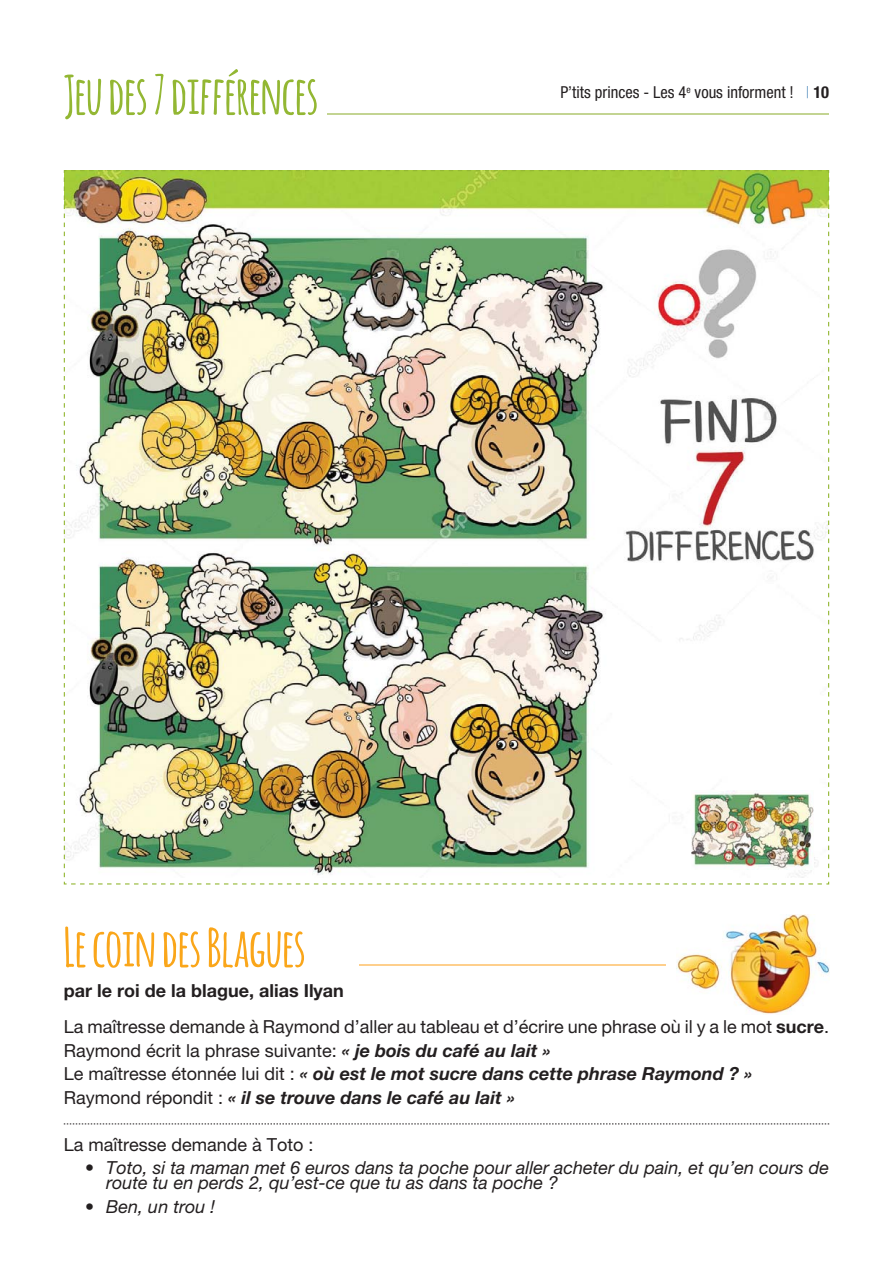
<style>
.page{position:relative;width:893px;height:1263px;background:#fff}
.page>*{position:absolute;margin:0;border:0;box-sizing:border-box;transform-origin:0 0}
.t1{font:700 52.5px "Amatic";color:#93b733}
.t2{font:700 52.5px "Amatic";color:#faa61a}
.t3{font:italic 700 18px/23.5px "Helvetica Neue LT Pro";color:#231f20}
.t4{font:18px/36.3px "Helvetica Neue LT Pro";color:#231f20}
.t5{font:italic 18px/15px "Helvetica Neue LT Pro";color:#231f20}
.t6{font:condensed 16.5px "Helvetica Neue LT Pro";color:#231f20}
.s1{font-weight:100;color:#2a72ad}
.s2{font-weight:700}
.s3{font-weight:400;font-style:normal}
</style>
<div class="page">
<hr style="left:327px;top:113px;width:502px;height:1px;background:#c3d492">
<hr style="left:359px;top:964px;width:306px;height:2px;background:#fecf8c">
<img style="left:63px;top:170px;width:767px;height:715px">
<img style="left:677px;top:914px;width:152px;height:100px">
<svg style="left:64px;top:1124px;width:765px;height:1px"></svg>
<img style="left:691px;top:791px;width:122px;height:79px">
<h1 class="t1" style="left:64px;top:66px;width:256px">Jeu des 7 différences</h1>
<p class="t6" style="left:560px;top:86px;width:270px">P’tits princes - Les 4<sup>e</sup> vous informent ! <span class="s1">|</span> <span class="s2">10</span></p>
<h1 class="t2" style="left:64px;top:918px;width:243px">Le coin des Blagues</h1>
<p class="t4" style="left:64px;top:974px;width:767px"><span class="s2">par le roi de la blague, alias Ilyan<br></span>La maîtresse demande à Raymond d’aller au tableau et d’écrire une phrase où il y a le mot <span class="s2">sucre</span>.</p>
<p class="t3" style="left:64px;top:1040px;width:690px"><span class="s3">Raymond écrit la phrase suivante:</span> « je bois du café au lait »<br><span class="s3">Le maîtresse étonnée lui dit :</span> « où est le mot sucre dans cette phrase Raymond ? »<br><span class="s3">Raymond répondit :</span> « il se trouve dans le café au lait »</p>
<p class="t4" style="left:64px;top:1128px;width:251px">La maîtresse demande à Toto :</p>
<p class="t5" style="left:106px;top:1162px;width:724px;text-indent:-21px">• Toto, si ta maman met 6 euros dans ta poche pour aller acheter du pain, et qu’en cours de route tu en perds 2, qu’est-ce que tu as dans ta poche ?</p>
<p class="t5" style="left:85px;top:1201px;width:131px">• Ben, un trou !</p>
</div>
